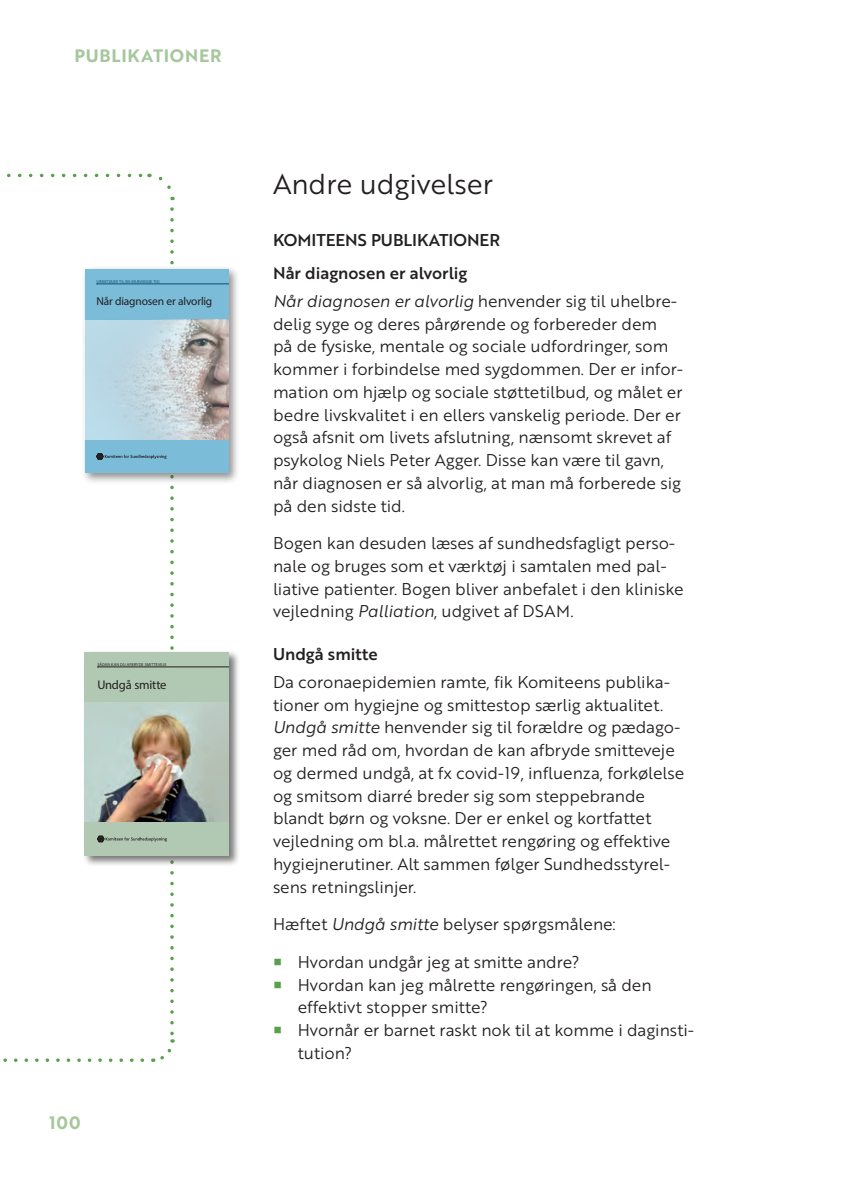
<style>
.page{position:relative;width:844px;height:1191px;background:#fff}
.page>*{position:absolute;margin:0;border:0;box-sizing:border-box;transform-origin:0 0}
.t1{font:28px "Brother 1816 Book";letter-spacing:-.005em;color:#231f20}
.t2{font:17.5px "Brother 1816 Bold";letter-spacing:.045em;color:#a5c79b}
.t3{font:16.62px/22.8px "Brother 1816 Book";letter-spacing:-.005em;color:#231f20}
.t4{font:16.62px/32.7px "Brother 1816 Medium";color:#231f20}
.t5{font:12.6px "Myriad Pro";letter-spacing:-.02em;color:#231f20}
.t6{font:11.38px "Myriad Pro";letter-spacing:-.015em;color:#231f20}
.t7{font:4.2px "Myriad Pro";letter-spacing:.025em;color:#231f20}
.t8{font:4.2px "Myriad Pro";letter-spacing:.025em;color:#0b5370}
.s1{font-family:"Brother 1816 Book Italic"}
.s2{font-family:"Ding 1";color:#59a04d}
</style>
<div class="page">
<svg style="left:158px;top:176px;width:17px;height:24px"></svg>
<svg style="left:7px;top:174px;width:136px;height:3px"></svg>
<div style="left:81px;top:266px;width:159px;height:218px;background:#231f20;opacity:.5"></div>
<div style="left:82px;top:650px;width:158px;height:217px;background:#231f20;opacity:.6"></div>
<svg style="left:3px;top:209px;width:229px;height:853px"></svg>
<p class="t2" style="left:74px;top:43px;width:149px">PUBLIKATIONER</p>
<p class="t8" style="left:96px;top:279px;width:64px">VÆRKTØJER TIL EN KRÆVENDE TID</p>
<p class="t6" style="left:96px;top:294px;width:117px">Når diagnosen er alvorlig</p>
<p class="t7" style="left:97px;top:662px;width:71px">SÅDAN KAN DU AFBRYDE SMITTEVEJE</p>
<p class="t5" style="left:97px;top:677px;width:71px">Undgå smitte</p>
<p class="t2" style="left:50px;top:1109px;width:32px">100</p>
<h1 class="t1" style="left:273px;top:163px;width:221px">Andre udgivelser</h1>
<p class="t4" style="left:273px;top:223px;width:228px">KOMITEENS PUBLIKATIONER<br>Når diagnosen er alvorlig</p>
<p class="t3" style="left:273px;top:289px;width:411px"><span class="s1">Når diagnosen er alvorlig</span> henvender sig til uhelbre&shy;delig syge og deres pårørende og forbereder dem<br>på de fysiske, mentale og sociale udfordringer, som kommer i forbindelse med sygdommen. Der er infor&shy;mation om hjælp og sociale støttetilbud, og målet er bedre livskvalitet i en ellers vanskelig periode. Der er også afsnit om livets afslutning, nænsomt skrevet af psykolog Niels Peter Agger. Disse kan være til gavn, når diagnosen er så alvorlig, at man må forberede sig på den sidste tid.</p>
<p class="t3" style="left:273px;top:531px;width:412px">Bogen kan desuden læses af sundhedsfagligt perso&shy;nale og bruges som et værktøj i samtalen med pal&shy;liative patienter. Bogen bliver anbefalet i den kliniske vejledning <span class="s1">Palliation</span>, udgivet af DSAM.</p>
<p class="t4" style="left:273px;top:637px;width:106px">Undgå smitte</p>
<p class="t3" style="left:273px;top:670px;width:412px">Da coronaepidemien ramte, fik Komiteens publika&shy;tioner om hygiejne og smittestop særlig aktualitet.<br><span class="s1">Undgå smitte</span> henvender sig til forældre og pædago&shy;ger med råd om, hvordan de kan afbryde smitteveje og dermed undgå, at fx covid-19, influenza, forkølelse og smitsom diarré breder sig som steppebrande blandt børn og voksne. Der er enkel og kortfattet vejledning om bl.a. målrettet rengøring og effektive hygiejnerutiner. Alt sammen følger Sundhedsstyrel&shy;sens retningslinjer.</p>
<p class="t3" style="left:273px;top:912px;width:344px">Hæftet <span class="s1">Undgå smitte</span> belyser spørgsmålene:</p>
<p class="t3" style="left:273px;top:950px;width:308px"><span class="s2">§</span> Hvordan undgår jeg at smitte andre?</p>
<p class="t3" style="left:273px;top:972px;width:380px"><span class="s2">§</span> Hvordan kan jeg målrette rengøringen, så den</p>
<p class="t3" style="left:298px;top:995px;width:191px">effektivt stopper smitte?</p>
<p class="t3" style="left:273px;top:1018px;width:422px"><span class="s2">§</span> Hvornår er barnet raskt nok til at komme i daginsti-</p>
<p class="t3" style="left:298px;top:1040px;width:56px">tution?</p>
</div>
